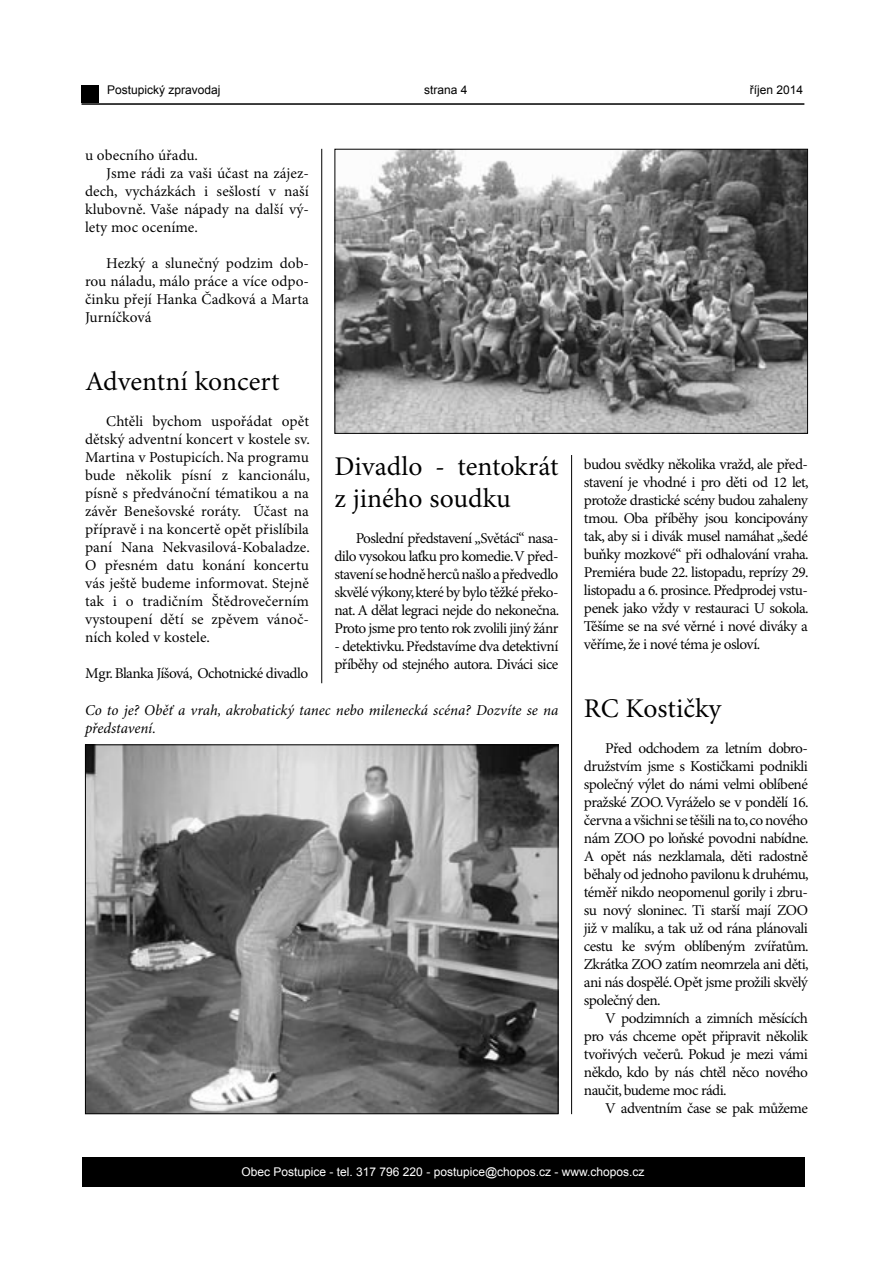
<style>
.page{position:relative;width:893px;height:1263px;background:#fff}
.page>*{position:absolute;margin:0;border:0;box-sizing:border-box;transform-origin:0 0}
.t1{font:27px/32.4px "Minion Pro";color:#000}
.t2{font:15px/18px "Minion Pro";letter-spacing:-.04em;color:#000;text-align:justify}
.t3{font:15px "Minion Pro";color:#000}
.t4{font:italic 15px/18px "Minion Pro";letter-spacing:-.005em;color:#000}
.t5{font:12px "Arial";color:#fff}
.t6{font:12px "Arial";color:#000}
</style>
<div class="page">
<div style="left:82px;top:1157px;width:722px;height:30px;background:#000"></div>
<div style="left:82px;top:85px;width:17px;height:18px;background:#000"></div>
<hr style="left:81px;top:103px;width:723px;height:2px;background:#000">
<hr style="left:571px;top:455px;width:1px;height:659px;background:#000">
<hr style="left:321px;top:149px;width:1px;height:534px;background:#000">
<img style="left:87px;top:746px;width:469px;height:366px">
<img style="left:336px;top:151px;width:470px;height:281px">
<div style="left:334px;top:149px;width:474px;height:285px;border:1px solid #000"></div>
<p class="t6" style="left:107px;top:82px;width:115px">Postupický zpravodaj</p>
<p class="t6" style="left:424px;top:82px;width:45px">strana 4</p>
<p class="t6" style="left:750px;top:82px;width:55px">říjen 2014</p>
<p class="t3" style="left:85px;top:146px;width:115px">u obecního úřadu.</p>
<p class="t3" style="left:106px;top:164px;width:204px">Jsme rádi za vaši účast na zájez-</p>
<p class="t3" style="left:85px;top:182px;width:225px">dech, vycházkách i sešlostí v naší</p>
<p class="t3" style="left:85px;top:200px;width:225px">klubovně. Vaše nápady na další vý-</p>
<p class="t3" style="left:85px;top:218px;width:114px">lety moc oceníme.</p>
<p class="t2" style="left:85px;top:254px;width:225px;text-indent:21px">Hezký a slunečný podzim dob&shy;rou náladu, málo práce a více odpo&shy;činku přejí Hanka Čadková a Marta Jurníčková</p>
<h1 class="t1" style="left:85px;top:366px;width:196px">Adventní koncert</h1>
<p class="t2" style="left:85px;top:413px;width:226px;text-indent:21px">Chtěli bychom uspořádat opět dětský adventní koncert v kostele sv.<br>Martina v Postupicích. Na programu bude několik písní z kancionálu, písně s předvánoční tématikou a na závěr Benešovské roráty. Účast na přípravě i na koncertě opět přislíbila paní Nana Nekvasilová-Kobaladze.<br>O přesném datu konání koncertu vás ještě budeme informovat. Stejně tak i o tradičním Štědrovečerním vystoupení dětí se zpěvem vánoč&shy;ních koled v kostele.</p>
<p class="t2" style="left:85px;top:665px;width:225px">Mgr. Blanka Jíšová, Ochotnické divadlo</p>
<h1 class="t1" style="left:334px;top:451px;width:225px">Divadlo - tentokrát z jiného soudku</h1>
<p class="t2" style="left:334px;top:530px;width:226px;text-indent:21px">Poslední představení „Světáci“ nasa&shy;dilo vysokou laťku pro komedie.V před&shy;stavení se hodně herců našlo a předvedlo skvělé výkony, které by bylo těžké překo&shy;nat. A dělat legraci nejde do nekonečna.<br>Proto jsme pro tento rok zvolili jiný žánr</p>
<p class="t2" style="left:334px;top:638px;width:225px">- detektivku. Představíme dva detektivní příběhy od stejného autora. Diváci sice</p>
<p class="t4" style="left:85px;top:702px;width:475px">Co to je? Oběť a vrah, akrobatický tanec nebo milenecká scéna? Dozvíte se na představení.</p>
<p class="t2" style="left:584px;top:455px;width:226px">budou svědky několika vražd, ale před&shy;stavení je vhodné i pro děti od 12 let, protože drastické scény budou zahaleny tmou. Oba příběhy jsou koncipovány tak, aby si i divák musel namáhat „šedé buňky mozkové“ při odhalování vraha.<br>Premiéra bude 22. listopadu, reprízy 29. listopadu a 6. prosince. Předprodej vstu&shy;penek jako vždy v restauraci U sokola.<br>Těšíme se na své věrné i nové diváky a věříme, že i nové téma je osloví.</p>
<h1 class="t1" style="left:584px;top:693px;width:139px">RC Kostičky</h1>
<p class="t2" style="left:584px;top:740px;width:226px;text-indent:21px">Před odchodem za letním dobro&shy;družstvím jsme s Kostičkami podnikli společný výlet do námi velmi oblíbené pražské ZOO. Vyráželo se v pondělí 16. června a všichni se těšili na to, co nového nám ZOO po loňské povodni nabídne.<br>A opět nás nezklamala, děti radostně běhaly od jednoho pavilonu k druhému, téměř nikdo neopomenul gorily i zbru&shy;su nový sloninec. Ti starší mají ZOO již v malíku, a tak už od rána plánovali cestu ke svým oblíbeným zvířatům.<br>Zkrátka ZOO zatím neomrzela ani děti, ani nás dospělé. Opět jsme prožili skvělý společný den.</p>
<p class="t2" style="left:584px;top:1010px;width:225px;text-indent:21px">V podzimních a zimních měsících pro vás chceme opět připravit několik tvořivých večerů. Pokud je mezi vámi někdo, kdo by nás chtěl něco nového naučit, budeme moc rádi.</p>
<p class="t2" style="left:605px;top:1100px;width:204px">V adventním čase se pak můžeme</p>
<p class="t5" style="left:242px;top:1164px;width:405px">Obec Postupice - tel. 317 796 220 - postupice@chopos.cz - www.chopos.cz</p>
</div>
